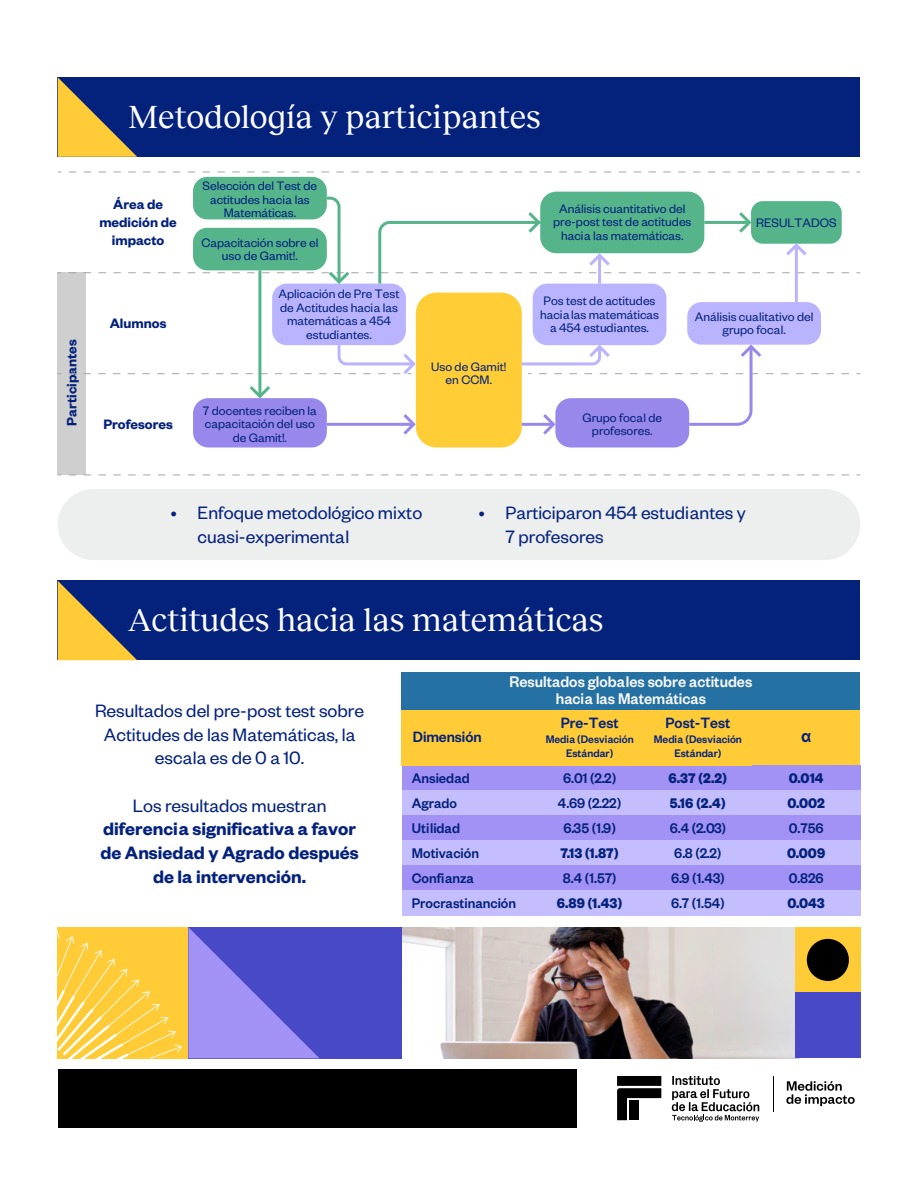
<style>
.page{position:relative;width:918px;height:1188px;background:#fff}
.page>*{position:absolute;margin:0;border:0;box-sizing:border-box;transform-origin:0 0}
.t1{font:32.85px "Reckless";color:#fff}
.t2{font:19.65px/23.7px "Founders Grotesk";color:#04227c}
.t3{font:600 19.65px/23.7px "Founders Grotesk";color:#04227c;text-align:center}
.t4{font:500 16.95px/17.1px "Founders Grotesk";color:#f9f9f9;text-align:center;scale:.96 1}
.t5{font:500 16.5px "Founders Grotesk";color:#04227c;scale:.96 1}
.t6{font:16.5px "Inter";color:#04227c;scale:.96 1}
.t7{font:500 15.3px/25px "Founders Grotesk";color:#04227c;scale:.96 1}
.t8{font:700 15.3px "Founders Grotesk";color:#04227c;scale:.96 1}
.t9{font:600 15px/18px "Founders Grotesk";color:#04227c;text-align:center}
.t10{font:13.5px/13.5px "Founders Grotesk";color:#04227c;text-align:center}
.t11{font:500 12px/14.4px "Founders Grotesk";color:#04227c;text-align:center;scale:.96 1}
</style>
<div class="page">
<img style="left:402px;top:927px;width:393px;height:131px">
<div style="left:57px;top:927px;width:131px;height:131px;background:#ffcb36"></div>
<svg style="left:58px;top:933px;width:124px;height:125px"></svg>
<div style="left:58px;top:77px;width:802px;height:80px;background:#04227c"></div>
<svg style="left:58px;top:77px;width:79px;height:80px"></svg>
<div style="left:58px;top:581px;width:802px;height:79px;background:#04227c"></div>
<svg style="left:58px;top:581px;width:79px;height:79px"></svg>
<svg style="left:786px;top:1081px;width:69px;height:25px"></svg>
<hr style="left:773px;top:1076px;width:1px;height:35px;background:#000">
<svg style="left:672px;top:1076px;width:87px;height:46px"></svg>
<div style="left:617px;top:1076px;width:44px;height:10px;background:#000"></div>
<svg style="left:617px;top:1088px;width:44px;height:32px"></svg>
<div style="left:58px;top:1070px;width:519px;height:58px;background:#000"></div>
<div style="left:402px;top:765px;width:134px;height:26px;background:#a292f6"></div>
<div style="left:536px;top:765px;width:108px;height:26px;background:#a292f6"></div>
<div style="left:644px;top:765px;width:108px;height:26px;background:#a292f6"></div>
<div style="left:402px;top:791px;width:134px;height:25px;background:#c4beff"></div>
<div style="left:536px;top:791px;width:108px;height:25px;background:#c4beff"></div>
<div style="left:644px;top:791px;width:108px;height:25px;background:#c4beff"></div>
<div style="left:402px;top:816px;width:134px;height:25px;background:#a292f6"></div>
<div style="left:536px;top:816px;width:108px;height:25px;background:#a292f6"></div>
<div style="left:644px;top:816px;width:108px;height:25px;background:#a292f6"></div>
<div style="left:402px;top:841px;width:134px;height:25px;background:#c4beff"></div>
<div style="left:536px;top:841px;width:108px;height:25px;background:#c4beff"></div>
<div style="left:644px;top:841px;width:108px;height:25px;background:#c4beff"></div>
<div style="left:402px;top:866px;width:134px;height:25px;background:#a292f6"></div>
<div style="left:536px;top:866px;width:108px;height:25px;background:#a292f6"></div>
<div style="left:644px;top:866px;width:108px;height:25px;background:#a292f6"></div>
<div style="left:402px;top:891px;width:134px;height:25px;background:#c4beff"></div>
<div style="left:536px;top:891px;width:108px;height:25px;background:#c4beff"></div>
<div style="left:644px;top:891px;width:108px;height:25px;background:#c4beff"></div>
<div style="left:402px;top:709px;width:458px;height:56px;background:#ffcb36"></div>
<div style="left:402px;top:672px;width:458px;height:37px;background:#2571a3"></div>
<div style="left:752px;top:765px;width:108px;height:26px;background:#a292f6"></div>
<div style="left:752px;top:791px;width:108px;height:25px;background:#c4beff"></div>
<div style="left:752px;top:816px;width:108px;height:25px;background:#a292f6"></div>
<div style="left:752px;top:841px;width:108px;height:25px;background:#c4beff"></div>
<div style="left:752px;top:866px;width:108px;height:25px;background:#a292f6"></div>
<div style="left:752px;top:891px;width:108px;height:25px;background:#c4beff"></div>
<div style="left:58px;top:273px;width:28px;height:202px;background:#cfcfcf"></div>
<div style="left:193px;top:177px;width:134px;height:42px;background:#56b48b;border-radius:14px"></div>
<div style="left:687px;top:302px;width:134px;height:43px;background:#bab4ff;border-radius:14px"></div>
<div style="left:193px;top:398px;width:134px;height:50px;background:#9888ec;border-radius:15px"></div>
<div style="left:555px;top:398px;width:134px;height:50px;background:#9888ec;border-radius:15px"></div>
<div style="left:272px;top:284px;width:134px;height:61px;background:#bab4ff;border-radius:15px"></div>
<div style="left:533px;top:284px;width:133px;height:61px;background:#bab4ff;border-radius:15px"></div>
<div style="left:540px;top:192px;width:164px;height:61px;background:#56b48b;border-radius:16px"></div>
<div style="left:416px;top:293px;width:106px;height:155px;background:#ffcd36;border-radius:21px"></div>
<svg style="left:69px;top:172px;width:791px;height:1px"></svg>
<svg style="left:58px;top:475px;width:791px;height:1px"></svg>
<hr style="left:258px;top:270px;width:3px;height:126px;background:#56b48b">
<svg style="left:246px;top:383px;width:27px;height:16px"></svg>
<svg style="left:400px;top:411px;width:18px;height:25px"></svg>
<hr style="left:327px;top:423px;width:87px;height:3px;background:#9888ec">
<svg style="left:69px;top:195px;width:791px;height:92px"></svg>
<svg style="left:69px;top:342px;width:347px;height:35px"></svg>
<hr style="left:704px;top:221px;width:45px;height:3px;background:#56b48b">
<svg style="left:519px;top:342px;width:341px;height:96px"></svg>
<hr style="left:598px;top:255px;width:3px;height:29px;background:#bab4ff">
<hr style="left:795px;top:245px;width:3px;height:57px;background:#bab4ff">
<div style="left:58px;top:489px;width:802px;height:71px;background:#edeeee;border-radius:35px"></div>
<div style="left:188px;top:927px;width:214px;height:131px;background:#4749c7"></div>
<svg style="left:188px;top:927px;width:131px;height:131px"></svg>
<div style="left:795px;top:927px;width:66px;height:66px;background:#ffcb36"></div>
<div style="left:795px;top:993px;width:66px;height:65px;background:#4749c7"></div>
<div style="left:807px;top:939px;width:42px;height:42px;background:#000;border-radius:50%"></div>
<p class="t9" style="left:62px;top:426px;width:88px;rotate:-90deg">Participantes</p>
<h1 class="t1" style="left:128px;top:93px;width:414px">Metodología y participantes</h1>
<p class="t9" style="left:100px;top:194px;width:79px">Área de medición de impacto</p>
<p class="t10" style="left:203px;top:179px;width:116px">Selección del Test de actitudes hacia las<br>Matemáticas.</p>
<p class="t10" style="left:201px;top:235px;width:118px">Capacitación sobre el uso de Gamit!.</p>
<p class="t10" style="left:553px;top:201px;width:140px">Análisis cuantitativo del pre-post test de actitudes hacia las matemáticas.</p>
<p class="t10" style="left:756px;top:215px;width:82px">RESULTADOS</p>
<p class="t9" style="left:110px;top:314px;width:58px">Alumnos</p>
<p class="t9" style="left:103px;top:414px;width:71px">Profesores</p>
<p class="t10" style="left:279px;top:287px;width:123px">Aplicación de Pre Test de Actitudes hacia las matemáticas a 454 estudiantes.</p>
<p class="t10" style="left:540px;top:293px;width:121px">Pos test de actitudes hacialas matemáticas a 454 estudiantes.</p>
<p class="t10" style="left:431px;top:359px;width:77px">Uso de Gamit! en CCM.</p>
<p class="t10" style="left:203px;top:403px;width:115px">7 docentes reciben la capacitación del uso de Gamit!.</p>
<p class="t10" style="left:582px;top:410px;width:81px">Grupo focal de profesores.</p>
<p class="t10" style="left:695px;top:309px;width:120px">Análisis cualitativo del grupo focal.</p>
<h2 class="t2" style="left:198px;top:500px;width:226px;text-indent:-27px">• Enfoque metodológico mixto cuasi-experimental</h2>
<h2 class="t2" style="left:505px;top:500px;width:242px;text-indent:-27px">• Participaron 454 estudiantes y<br>7 profesores</h2>
<h1 class="t1" style="left:128px;top:596px;width:477px">Actitudes hacia las matemáticas</h1>
<h2 class="t2" style="left:95px;top:698px;width:271px;text-align:center">Resultados del pre-post test sobre<br>Actitudes de las Matemáticas, la escala es de 0 a 10.</h2>
<h2 class="t2" style="left:133px;top:793px;width:195px">Los resultados muestran</h2>
<h2 class="t3" style="left:100px;top:816px;width:260px">diferencia significativa a favor de Ansiedad y Agrado después de la intervención.</h2>
<p class="t4" style="left:510px;top:672px;width:254px">Resultados globales sobre actitudes hacia las Matemáticas</p>
<p class="t5" style="left:666px;top:713px;width:69px">Post-Test</p>
<p class="t11" style="left:654px;top:731px;width:93px">Media (Desviación<br>Estándar)</p>
<p class="t5" style="left:561px;top:713px;width:62px">Pre-Test</p>
<p class="t11" style="left:546px;top:731px;width:93px">Media (Desviación<br>Estándar)</p>
<p class="t5" style="left:413px;top:727px;width:73px">Dimensión</p>
<p class="t6" style="left:801px;top:724px;width:12px">α</p>
<p class="t7" style="left:412px;top:765px;width:110px">Ansiedad<br>Agrado<br>Utilidad<br>Motivación<br>Confianza<br>Procrastinanción</p>
<p class="t7" style="left:563px;top:765px;width:57px">6.01 (2.2)</p>
<p class="t7" style="left:563px;top:815px;width:56px">6.35 (1.9)</p>
<p class="t8" style="left:561px;top:843px;width:62px">7.13 (1.87)</p>
<p class="t7" style="left:563px;top:865px;width:57px">8.4 (1.57)</p>
<p class="t8" style="left:557px;top:893px;width:70px">6.89 (1.43)</p>
<p class="t7" style="left:558px;top:790px;width:68px">4.69 (2.22)</p>
<p class="t8" style="left:669px;top:768px;width:63px">6.37 (2.2)</p>
<p class="t7" style="left:670px;top:815px;width:60px">6.4 (2.03)<br>6.8 (2.2)<br>6.9 (1.43)<br>6.7 (1.54)</p>
<p class="t8" style="left:670px;top:793px;width:60px">5.16 (2.4)</p>
<p class="t8" style="left:789px;top:768px;width:38px">0.014</p>
<p class="t8" style="left:787px;top:793px;width:41px">0.002</p>
<p class="t7" style="left:789px;top:815px;width:38px">0.756</p>
<p class="t8" style="left:787px;top:843px;width:41px">0.009</p>
<p class="t7" style="left:789px;top:865px;width:38px">0.826</p>
<p class="t8" style="left:787px;top:893px;width:41px">0.043</p>
</div>
